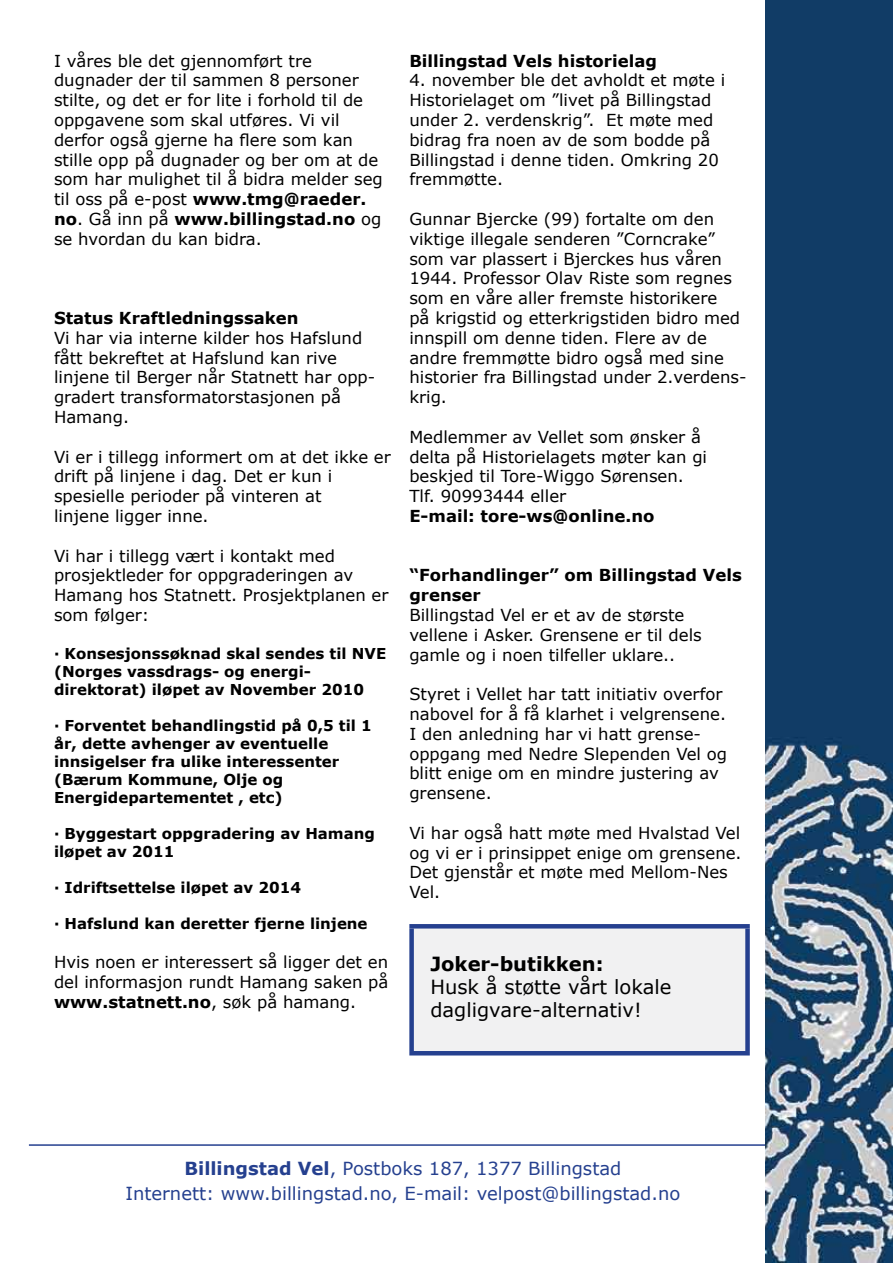
<style>
.page{position:relative;width:893px;height:1263px;background:#fff}
.page>*{position:absolute;margin:0;border:0;box-sizing:border-box;transform-origin:0 0}
.t1{font:19.5px/23.4px "Verdana";color:#000}
.t2{font:700 19.5px "Verdana";color:#000}
.t3{font:18px/25.5px "Verdana";color:#25408f;text-align:center}
.t4{font:16.5px/19.8px "Verdana";color:#000}
.t5{font:700 16.5px/19.8px "Verdana";color:#000}
.t6{font:700 15px/18px "Verdana";color:#000}
.s1{font-weight:700}
</style>
<div class="page">
<hr style="left:29px;top:1144px;width:864px;height:2px;background:#25408f">
<img style="left:766px;top:0;width:127px;height:1263px">
<div style="left:412px;top:926px;width:335px;height:127px;background:#f1f1f2"></div>
<hr style="left:409px;top:924px;width:341px;height:4px;background:#25408f">
<div style="left:409px;top:928px;width:5px;height:123px;background:#25408f"></div>
<div style="left:745px;top:928px;width:5px;height:123px;background:#25408f"></div>
<hr style="left:409px;top:1051px;width:341px;height:4px;background:#25408f">
<p class="t4" style="left:54px;top:50px;width:330px">I våres ble det gjennomført tre dugnader der til sammen 8 personer stilte, og det er for lite i forhold til de oppgavene som skal utføres. Vi vil derfor også gjerne ha flere som kan stille opp på dugnader og ber om at de som har mulighet til å bidra melder seg til oss på e-post <span class="s1">www.tmg@raeder. no</span>. Gå inn på <span class="s1">www.billingstad.no</span> og se hvordan du kan bidra.</p>
<p class="t5" style="left:54px;top:308px;width:246px">Status Kraftledningssaken</p>
<p class="t4" style="left:54px;top:328px;width:323px">Vi har via interne kilder hos Hafslund fått bekreftet at Hafslund kan rive linjene til Berger når Statnett har opp&shy;gradert transformatorstasjonen på<br>Hamang.</p>
<p class="t4" style="left:54px;top:446px;width:338px">Vi er i tillegg informert om at det ikke er drift på linjene i dag. Det er kun i spesielle perioder på vinteren at<br>linjene ligger inne.</p>
<p class="t4" style="left:54px;top:545px;width:336px">Vi har i tillegg vært i kontakt med prosjektleder for oppgraderingen av<br>Hamang hos Statnett. Prosjektplanen er som følger:</p>
<p class="t6" style="left:54px;top:644px;width:334px">· Konsesjonssøknad skal sendes til NVE (Norges vassdrags- og energi&shy;direktorat) iløpet av November 2010</p>
<p class="t6" style="left:54px;top:716px;width:319px">· Forventet behandlingstid på 0,5 til 1 år, dette avhenger av eventuelle innsigelser fra ulike interessenter (Bærum Kommune, Olje og<br>Energidepartementet , etc)</p>
<p class="t6" style="left:54px;top:824px;width:322px">· Byggestart oppgradering av Hamang iløpet av 2011</p>
<p class="t6" style="left:54px;top:878px;width:249px">· Idriftsettelse iløpet av 2014</p>
<p class="t6" style="left:54px;top:914px;width:315px">· Hafslund kan deretter fjerne linjene</p>
<p class="t4" style="left:54px;top:952px;width:336px;text-align:justify">Hvis noen er interessert så ligger det en del informasjon rundt Hamang saken på <span class="s1">www.statnett.no</span>, søk på hamang.</p>
<p class="t5" style="left:409px;top:50px;width:249px">Billingstad Vels historielag</p>
<p class="t4" style="left:409px;top:70px;width:317px">4. november ble det avholdt et møte i<br>Historielaget om ”livet på Billingstad under 2. verdenskrig”. Et møte med bidrag fra noen av de som bodde på<br>Billingstad i denne tiden. Omkring 20 fremmøtte.</p>
<p class="t4" style="left:409px;top:209px;width:339px">Gunnar Bjercke (99) fortalte om den viktige illegale senderen ”Corncrake” som var plassert i Bjerckes hus våren 1944. Professor Olav Riste som regnes som en våre aller fremste historikere<br>på krigstid og etterkrigstiden bidro med innspill om denne tiden. Flere av de andre fremmøtte bidro også med sine historier fra Billingstad under 2.verdens&shy;krig.</p>
<p class="t4" style="left:409px;top:427px;width:299px">Medlemmer av Vellet som ønsker å delta på Historielagets møter kan gi beskjed til Tore-Wiggo Sørensen.<br>Tlf. 90993444 eller</p>
<p class="t5" style="left:409px;top:506px;width:247px">E-mail: tore-ws@online.no</p>
<p class="t5" style="left:409px;top:565px;width:334px">“Forhandlinger” om Billingstad Vels grenser</p>
<p class="t4" style="left:409px;top:605px;width:294px">Billingstad Vel er et av de største vellene i Asker. Grensene er til dels gamle og i noen tilfeller uklare..</p>
<p class="t4" style="left:409px;top:684px;width:319px">Styret i Vellet har tatt initiativ overfor nabovel for å få klarhet i velgrensene.<br>I den anledning har vi hatt grense&shy;oppgang med Nedre Slependen Vel og blitt enige om en mindre justering av grensene.</p>
<p class="t4" style="left:409px;top:823px;width:334px">Vi har også hatt møte med Hvalstad Vel og vi er i prinsippet enige om grensene.<br>Det gjenstår et møte med Mellom-Nes<br>Vel.</p>
<p class="t2" style="left:430px;top:950px;width:175px">Joker-butikken:</p>
<p class="t1" style="left:430px;top:975px;width:243px">Husk å støtte vårt lokale dagligvare-alternativ!</p>
<p class="t3" style="left:125px;top:1155px;width:556px"><span class="s1">Billingstad Vel</span>, Postboks 187, 1377 Billingstad<br>Internett: www.billingstad.no, E-mail: velpost@billingstad.no</p>
</div>
